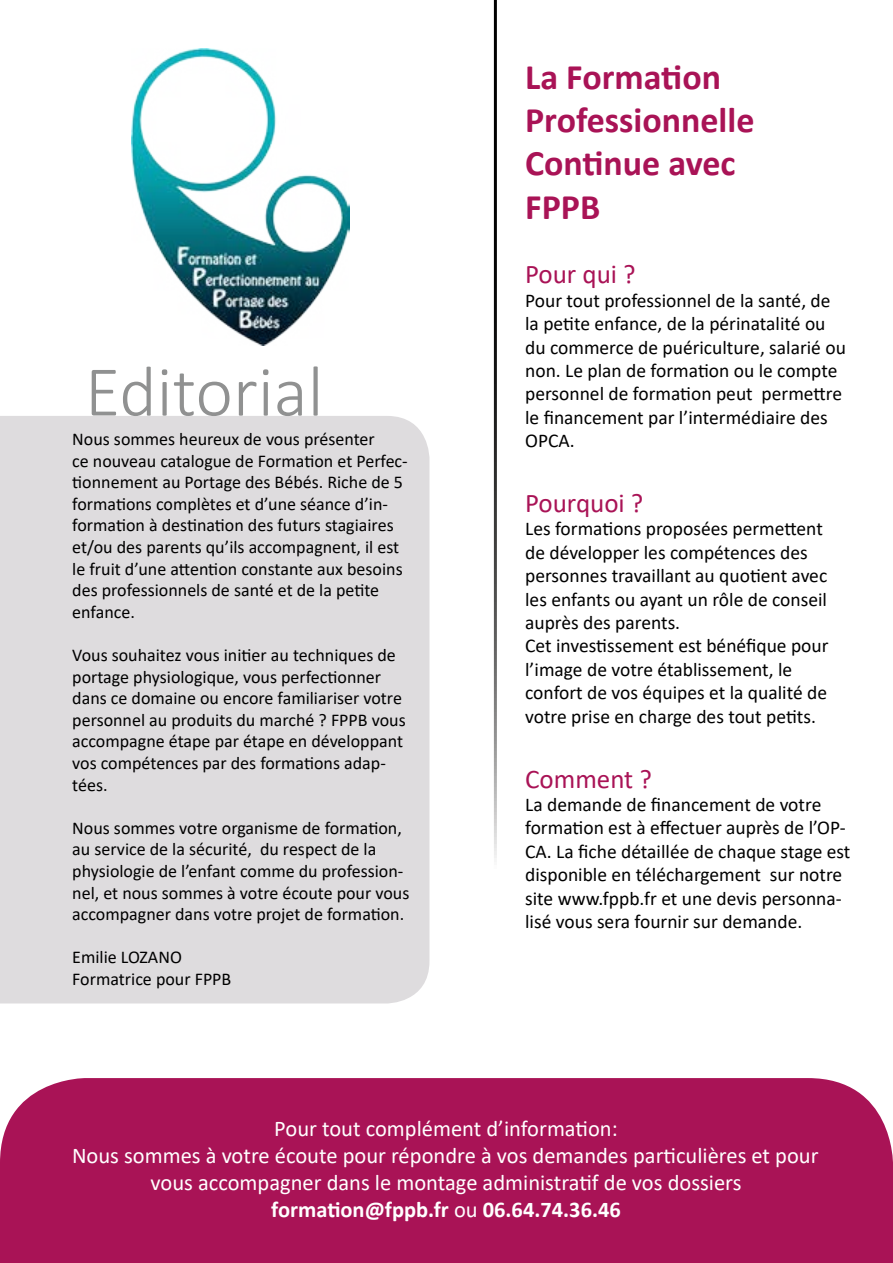
<style>
.page{position:relative;width:893px;height:1263px;background:#fff}
.page>*{position:absolute;margin:0;border:0;box-sizing:border-box;transform-origin:0 0}
.t1{font:300 72px "Calibri";color:#909191}
.t2{font:700 36px/43.2px "Calibri";color:#a91356}
.t3{font:27px "Calibri";color:#a91356}
.t4{font:22.5px/27px "Calibri";color:#fff;text-align:center}
.t5{font:19.5px/23.4px "Calibri";color:#000}
.t6{font:18px/21.6px "Calibri";color:#000}
.s1{font-weight:700}
</style>
<div class="page">
<div style="left:0;top:1078px;width:893px;height:185px;background:#a91356"></div>
<img style="left:131px;top:49px;width:219px;height:297px">
<div style="left:0;top:416px;width:429px;height:587px;background:#dedcde"></div>
<h1 class="t1" style="left:85px;top:347px;width:240px">Editorial</h1>
<p class="t6" style="left:72px;top:428px;width:337px">Nous sommes heureux de vous présenter<br>ce nouveau catalogue de Formation et Perfec&shy;tionnement au Portage des Bébés. Riche de 5 formations complètes et d’une séance d’in&shy;formation à destination des futurs stagiaires et/ou des parents qu’ils accompagnent, il est le fruit d’une attention constante aux besoins des professionnels de santé et de la petite enfance.</p>
<p class="t6" style="left:72px;top:644px;width:335px">Vous souhaitez vous initier au techniques de portage physiologique, vous perfectionner dans ce domaine ou encore familiariser votre personnel au produits du marché ? FPPB vous accompagne étape par étape en développant vos compétences par des formations adap&shy;tées.</p>
<p class="t6" style="left:72px;top:816px;width:339px">Nous sommes votre organisme de formation, au service de la sécurité, du respect de la physiologie de l’enfant comme du profession&shy;nel, et nous sommes à votre écoute pour vous accompagner dans votre projet de formation.</p>
<p class="t6" style="left:72px;top:946px;width:161px">Emilie LOZANO<br>Formatrice pour FPPB</p>
<h2 class="t2" style="left:525px;top:55px;width:231px">La Formation<br>Professionnelle<br>Continue avec<br>FPPB</h2>
<h3 class="t3" style="left:525px;top:256px;width:112px">Pour qui ?</h3>
<p class="t5" style="left:525px;top:288px;width:322px">Pour tout professionnel de la santé, de la petite enfance, de la périnatalité ou du commerce de puériculture, salarié ou non. Le plan de formation ou le compte personnel de formation peut permettre le financement par l’intermédiaire des OPCA.</p>
<h3 class="t3" style="left:525px;top:484px;width:120px">Pourquoi ?</h3>
<p class="t5" style="left:525px;top:517px;width:305px">Les formations proposées permettent de développer les compétences des personnes travaillant au quotient avec les enfants ou ayant un rôle de conseil auprès des parents.<br>Cet investissement est bénéfique pour l’image de votre établissement, le confort de vos équipes et la qualité de votre prise en charge des tout petits.</p>
<h3 class="t3" style="left:525px;top:760px;width:128px">Comment ?</h3>
<p class="t5" style="left:525px;top:792px;width:327px">La demande de financement de votre formation est à effectuer auprès de l’OP-CA. La fiche détaillée de chaque stage est disponible en téléchargement sur notre site www.fppb.fr et une devis personna&shy;lisé vous sera fournir sur demande.</p>
<p class="t4" style="left:72px;top:1114px;width:748px">Pour tout complément d’information:<br>Nous sommes à votre écoute pour répondre à vos demandes particulières et pour vous accompagner dans le montage administratif de vos dossiers <span class="s1">formation@fppb.fr</span> ou <span class="s1">06.64.74.36.46</span></p>
</div>
